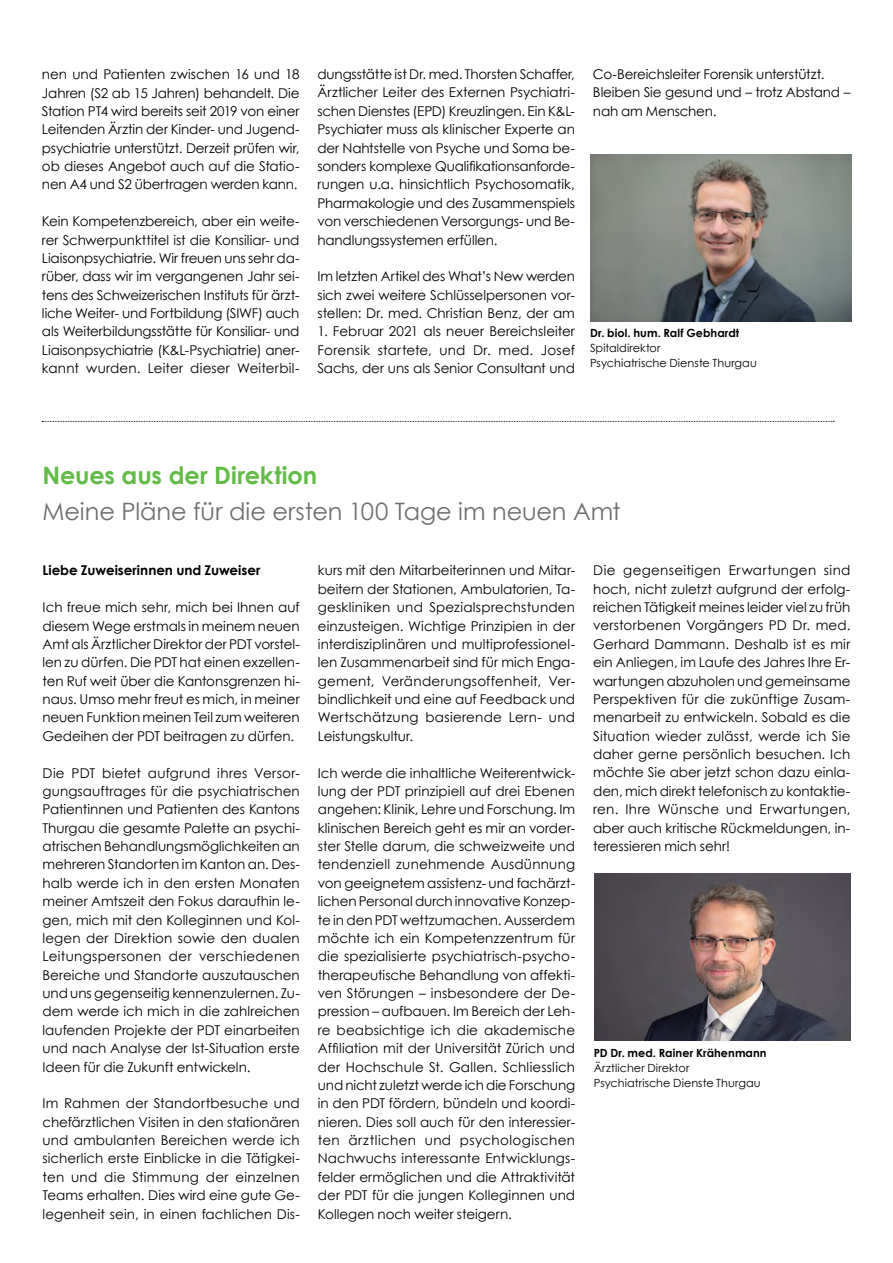
<style>
.page{position:relative;width:893px;height:1263px;background:#fff}
.page>*{position:absolute;margin:0;border:0;box-sizing:border-box;transform-origin:0 0}
.t1{font:24px "Century Gothic";letter-spacing:-.005em;color:#6d6e71}
.t2{font:700 24px "Century Gothic";letter-spacing:-.005em;color:#62bb46}
.t3{font:13.5px/18.3px "Century Gothic";letter-spacing:-.005em;color:#000;text-align:justify}
.t4{font:700 13.5px "Century Gothic";letter-spacing:-.005em;color:#000}
.t5{font:11.25px/15px "Century Gothic";letter-spacing:.005em;color:#000}
.t6{font:700 11.25px "Century Gothic";letter-spacing:.005em;color:#000}
</style>
<div class="page">
<img style="left:594px;top:873px;width:256px;height:168px">
<img style="left:590px;top:154px;width:261px;height:168px">
<svg style="left:42px;top:421px;width:792px;height:1px"></svg>
<p class="t3" style="left:42px;top:65px;width:259px">nen und Patienten zwischen 16 und 18<br>Jahren (S2 ab 15 Jahren) behandelt. Die Station PT4 wird bereits seit 2019 von einer Leitenden Ärztin der Kinder- und Jugend&shy;psychiatrie unterstützt. Derzeit prüfen wir, ob dieses Angebot auch auf die Statio&shy;nen A4 und S2 übertragen werden kann.</p>
<p class="t3" style="left:42px;top:212px;width:259px">Kein Kompetenzbereich, aber ein weite&shy;rer Schwerpunkttitel ist die Konsiliar- und Liaisonpsychiatrie. Wir freuen uns sehr da&shy;rüber, dass wir im vergangenen Jahr sei&shy;tens des Schweizerischen Instituts für ärzt&shy;liche Weiter- und Fortbildung (SIWF) auch als Weiterbildungsstätte für Konsiliar- und Liaisonpsychiatrie (K&amp;L-Psychiatrie) aner&shy;kannt wurden. Leiter dieser Weiterbil-</p>
<p class="t3" style="left:317px;top:65px;width:259px">dungsstätte ist Dr. med. Thorsten Schaffer, Ärztlicher Leiter des Externen Psychiatri&shy;schen Dienstes (EPD) Kreuzlingen. Ein K&amp;L-Psychiater muss als klinischer Experte an der Nahtstelle von Psyche und Soma be&shy;sonders komplexe Qualifikationsanforde&shy;rungen u.a. hinsichtlich Psychosomatik, Pharmakologie und des Zusammenspiels von verschiedenen Versorgungs- und Be&shy;handlungssystemen erfüllen.</p>
<p class="t3" style="left:317px;top:267px;width:259px">Im letzten Artikel des What’s New werden sich zwei weitere Schlüsselpersonen vor&shy;stellen: Dr. med. Christian Benz, der am</p>
<p class="t3" style="left:317px;top:322px;width:259px">1. Februar 2021 als neuer Bereichsleiter Forensik startete, und Dr. med. Josef Sachs, der uns als Senior Consultant und</p>
<p class="t3" style="left:593px;top:65px;width:259px;text-align:left">Co-Bereichsleiter Forensik unterstützt.<br>Bleiben Sie gesund und – trotz Abstand – nah am Menschen.</p>
<p class="t6" style="left:590px;top:325px;width:151px">Dr. biol. hum. Ralf Gebhardt</p>
<p class="t5" style="left:590px;top:341px;width:168px">Spitaldirektor<br>Psychiatrische Dienste Thurgau</p>
<h1 class="t2" style="left:43px;top:457px;width:276px">Neues aus der Direktion</h1>
<h1 class="t1" style="left:43px;top:495px;width:580px">Meine Pläne für die ersten 100 Tage im neuen Amt</h1>
<p class="t4" style="left:43px;top:560px;width:219px">Liebe Zuweiserinnen und Zuweiser</p>
<p class="t3" style="left:43px;top:598px;width:259px">Ich freue mich sehr, mich bei Ihnen auf diesem Wege erstmals in meinem neuen Amt als Ärztlicher Direktor der PDT vorstel&shy;len zu dürfen. Die PDT hat einen exzellen&shy;ten Ruf weit über die Kantonsgrenzen hi&shy;naus. Umso mehr freut es mich, in meiner neuen Funktion meinen Teil zum weiteren Gedeihen der PDT beitragen zu dürfen.</p>
<p class="t3" style="left:43px;top:763px;width:259px">Die PDT bietet aufgrund ihres Versor&shy;gungsauftrages für die psychiatrischen Patientinnen und Patienten des Kantons Thurgau die gesamte Palette an psychi&shy;atrischen Behandlungsmöglichkeiten an mehreren Standorten im Kanton an. Des&shy;halb werde ich in den ersten Monaten meiner Amtszeit den Fokus daraufhin le&shy;gen, mich mit den Kolleginnen und Kol&shy;legen der Direktion sowie den dualen Leitungspersonen der verschiedenen Bereiche und Standorte auszutauschen und uns gegenseitig kennenzulernen. Zu&shy;dem werde ich mich in die zahlreichen laufenden Projekte der PDT einarbeiten und nach Analyse der Ist-Situation erste Ideen für die Zukunft entwickeln.</p>
<p class="t3" style="left:43px;top:1094px;width:259px">Im Rahmen der Standortbesuche und chefärztlichen Visiten in den stationären und ambulanten Bereichen werde ich sicherlich erste Einblicke in die Tätigkei&shy;ten und die Stimmung der einzelnen Teams erhalten. Dies wird eine gute Ge&shy;legenheit sein, in einen fachlichen Dis-</p>
<p class="t3" style="left:318px;top:561px;width:259px">kurs mit den Mitarbeiterinnen und Mitar&shy;beitern der Stationen, Ambulatorien, Ta&shy;geskliniken und Spezialsprechstunden einzusteigen. Wichtige Prinzipien in der interdisziplinären und multiprofessionel&shy;len Zusammenarbeit sind für mich Enga&shy;gement, Veränderungsoffenheit, Ver&shy;bindlichkeit und eine auf Feedback und Wertschätzung basierende Lern- und Leistungskultur.</p>
<p class="t3" style="left:318px;top:763px;width:259px">Ich werde die inhaltliche Weiterentwick&shy;lung der PDT prinzipiell auf drei Ebenen angehen: Klinik, Lehre und Forschung. Im klinischen Bereich geht es mir an vorder&shy;ster Stelle darum, die schweizweite und tendenziell zunehmende Ausdünnung von geeignetem assistenz- und fachärzt&shy;lichen Personal durch innovative Konzep&shy;te in den PDT wettzumachen. Ausserdem möchte ich ein Kompetenzzentrum für die spezialisierte psychiatrisch-psycho&shy;therapeutische Behandlung von affekti&shy;ven Störungen – insbesondere der De&shy;pression – aufbauen. Im Bereich der Leh&shy;re beabsichtige ich die akademische Affiliation mit der Universität Zürich und der Hochschule St. Gallen. Schliesslich und nicht zuletzt werde ich die Forschung in den PDT fördern, bündeln und koordi&shy;nieren. Dies soll auch für den interessier&shy;ten ärztlichen und psychologischen Nachwuchs interessante Entwicklungs&shy;felder ermöglichen und die Attraktivität der PDT für die jungen Kolleginnen und Kollegen noch weiter steigern.</p>
<p class="t3" style="left:593px;top:561px;width:259px">Die gegenseitigen Erwartungen sind hoch, nicht zuletzt aufgrund der erfolg&shy;reichen Tätigkeit meines leider viel zu früh verstorbenen Vorgängers PD Dr. med.<br>Gerhard Dammann. Deshalb ist es mir ein Anliegen, im Laufe des Jahres Ihre Er&shy;wartungen abzuholen und gemeinsame Perspektiven für die zukünftige Zusam&shy;menarbeit zu entwickeln. Sobald es die Situation wieder zulässt, werde ich Sie daher gerne persönlich besuchen. Ich möchte Sie aber jetzt schon dazu einla&shy;den, mich direkt telefonisch zu kontaktie&shy;ren. Ihre Wünsche und Erwartungen, aber auch kritische Rückmeldungen, in&shy;teressieren mich sehr!</p>
<p class="t6" style="left:594px;top:1044px;width:174px">PD Dr. med. Rainer Krähenmann</p>
<p class="t5" style="left:594px;top:1060px;width:168px">Ärztlicher Direktor<br>Psychiatrische Dienste Thurgau</p>
</div>
